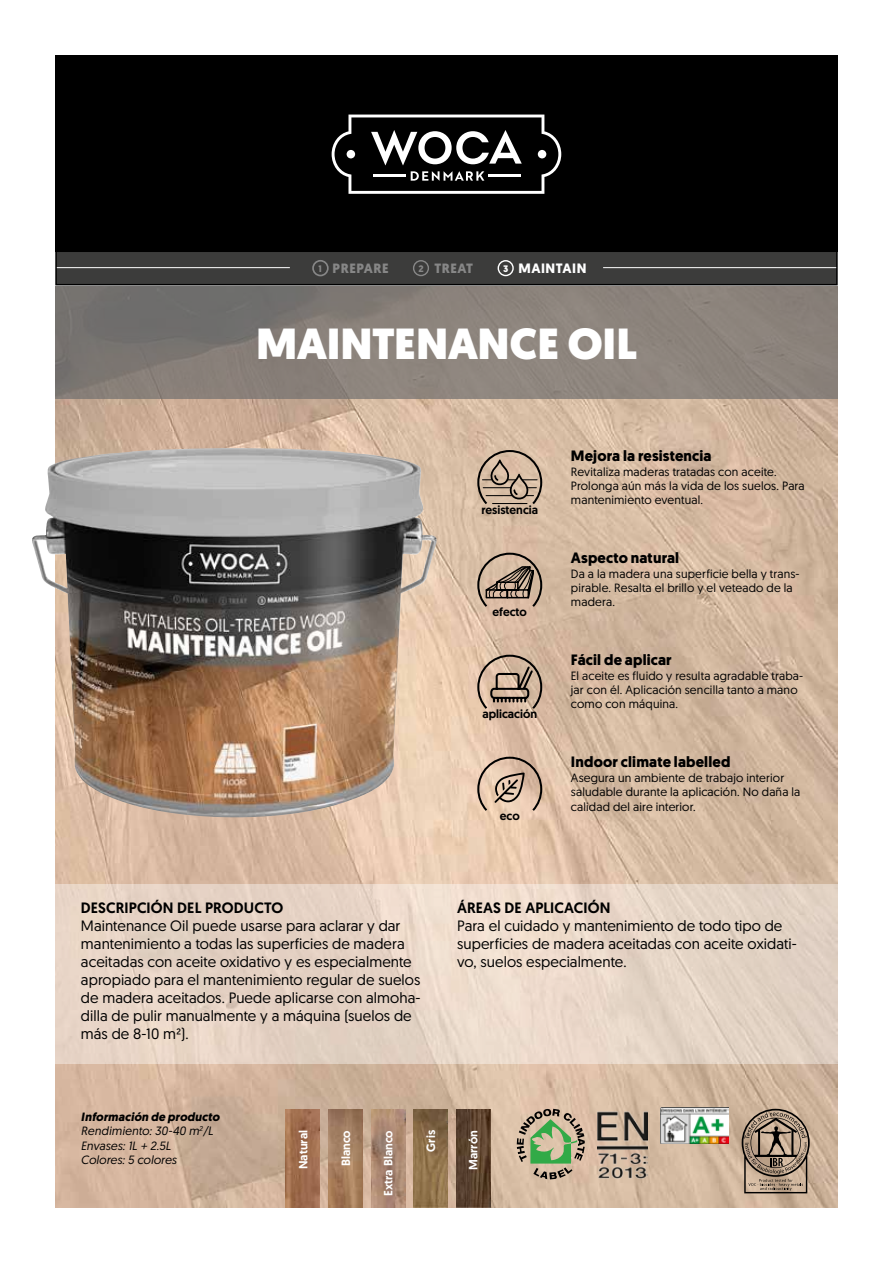
<style>
.page{position:relative;width:893px;height:1263px;background:#fff}
.page>*{position:absolute;margin:0;border:0;box-sizing:border-box;transform-origin:0 0}
.t1{font:900 43.5px "Geomanist";letter-spacing:-.005em;color:#fff}
.t2{font:15px/18px "Geomanist";letter-spacing:.005em;color:#000}
.t3{font:700 15px "Geomanist";letter-spacing:.01em;color:#000}
.t4{font:500 15px "Geomanist";letter-spacing:.005em;color:#000}
.t5{font:700 13.5px "Geomanist";letter-spacing:.04em;color:#878787}
.t6{font:700 13.5px "Geomanist";letter-spacing:.04em;color:#fff}
.t7{font:12px/14.4px "Geomanist";letter-spacing:.01em;color:#000}
.t8{font:italic 12px/14.4px "Geomanist";letter-spacing:.01em;color:#000}
.t9{font:500 12px "Geomanist";color:#fff}
.t10{font:500 12px "Geomanist";color:#000}
.s1{font-size:9.45px}
.s2{font-weight:700}
</style>
<div class="page">
<img style="left:55px;top:399px;width:783px;height:809px">
<div style="left:55px;top:55px;width:783px;height:195px;background:#000"></div>
<svg style="left:332px;top:115px;width:229px;height:79px"></svg>
<svg style="left:55px;top:286px;width:783px;height:113px;background:#857e78"></svg>
<svg style="left:477px;top:553px;width:65px;height:54px;background:#a38d7b"></svg>
<img style="left:32px;top:448px;width:405px;height:369px">
<div style="left:55px;top:884px;width:783px;height:180px;background:linear-gradient(to right,#e8d5c6,#e5d5c7)"></div>
<svg style="left:477px;top:450px;width:65px;height:54px;background:#b09a86"></svg>
<img style="left:598px;top:1110px;width:50px;height:68px">
<svg style="left:517px;top:1109px;width:68px;height:70px;background:#a1a481"></svg>
<svg style="left:742px;top:1109px;width:68px;height:84px;background:#978471"></svg>
<svg style="left:477px;top:655px;width:65px;height:54px;background:#ad9682"></svg>
<div style="left:56px;top:251px;width:781px;height:34px;background:#3c3c3b"></div>
<hr style="left:56px;top:267px;width:234px;height:1px;background:#fff">
<hr style="left:603px;top:267px;width:234px;height:1px;background:#fff">
<div style="left:312px;top:260px;width:17px;height:16px;border:2px solid #878787;border-radius:50%"></div>
<div style="left:413px;top:260px;width:16px;height:16px;border:1px solid #878787;border-radius:50%"></div>
<div style="left:498px;top:260px;width:16px;height:16px;border:1px solid #fff;border-radius:50%"></div>
<div style="left:55px;top:250px;width:783px;height:35px;border:2px solid #000"></div>
<svg style="left:477px;top:757px;width:65px;height:54px;background:#c1a793"></svg>
<img style="left:286px;top:1110px;width:34px;height:98px">
<img style="left:328px;top:1110px;width:34px;height:98px">
<img style="left:371px;top:1110px;width:34px;height:98px">
<img style="left:414px;top:1110px;width:34px;height:98px">
<img style="left:456px;top:1109px;width:34px;height:99px">
<img style="left:661px;top:1107px;width:68px;height:36px">
<p class="t5" style="left:319px;top:259px;width:72px"><span class="s1">1</span> PREPARE</p>
<p class="t5" style="left:418px;top:259px;width:56px"><span class="s1">2</span> TREAT</p>
<p class="t6" style="left:503px;top:259px;width:85px"><span class="s1">3</span> MAINTAIN</p>
<h1 class="t1" style="left:256px;top:314px;width:382px">MAINTENANCE OIL</h1>
<p class="t4" style="left:81px;top:898px;width:204px">DESCRIPCIÓN DEL PRODUCTO</p>
<p class="t2" style="left:81px;top:916px;width:341px">Maintenance Oil puede usarse para aclarar y dar mantenimiento a todas las superficies de madera aceitadas con aceite oxidativo y es especialmente apropiado para el mantenimiento regular de suelos de madera aceitados. Puede aplicarse con almoha&shy;dilla de pulir manualmente y a máquina (suelos de más de 8-10 m²).</p>
<p class="t10" style="left:481px;top:501px;width:58px">resistencia</p>
<p class="t10" style="left:493px;top:603px;width:36px">efecto</p>
<p class="t10" style="left:482px;top:705px;width:56px">aplicación</p>
<p class="t10" style="left:500px;top:807px;width:21px">eco</p>
<p class="t3" style="left:571px;top:446px;width:142px">Mejora la resistencia</p>
<p class="t7" style="left:571px;top:464px;width:235px">Revitaliza maderas tratadas con aceite.<br>Prolonga aún más la vida de los suelos. Para mantenimiento eventual.</p>
<p class="t3" style="left:571px;top:548px;width:110px">Aspecto natural</p>
<p class="t7" style="left:571px;top:566px;width:230px">Da a la madera una superficie bella y trans&shy;pirable. Resalta el brillo y el veteado de la madera.</p>
<p class="t3" style="left:571px;top:650px;width:102px">Fácil de aplicar</p>
<p class="t7" style="left:571px;top:668px;width:234px">El aceite es fluido y resulta agradable traba&shy;jar con él. Aplicación sencilla tanto a mano como con máquina.</p>
<p class="t3" style="left:571px;top:752px;width:161px">Indoor climate labelled</p>
<p class="t7" style="left:571px;top:770px;width:231px">Asegura un ambiente de trabajo interior saludable durante la aplicación. No daña la calidad del aire interior.</p>
<p class="t4" style="left:457px;top:898px;width:155px">ÁREAS DE APLICACIÓN</p>
<p class="t2" style="left:457px;top:916px;width:341px">Para el cuidado y mantenimiento de todo tipo de superficies de madera aceitadas con aceite oxidati&shy;vo, suelos especialmente.</p>
<p class="t8" style="left:81px;top:1109px;width:140px"><span class="s2">Información de producto<br></span>Rendimiento: 30-40 m<sup>2</sup>/L<br>Envases: 1L + 2.5L<br>Colores: 5 colores</p>
<p class="t9" style="left:295px;top:1169px;width:41px;rotate:-90deg">Natural</p>
<p class="t9" style="left:338px;top:1166px;width:38px;rotate:-90deg">Blanco</p>
<p class="t9" style="left:380px;top:1196px;width:67px;rotate:-90deg">Extra Blanco</p>
<p class="t9" style="left:423px;top:1152px;width:23px;rotate:-90deg">Gris</p>
<p class="t9" style="left:465px;top:1170px;width:41px;rotate:-90deg">Marrón</p>
</div>
